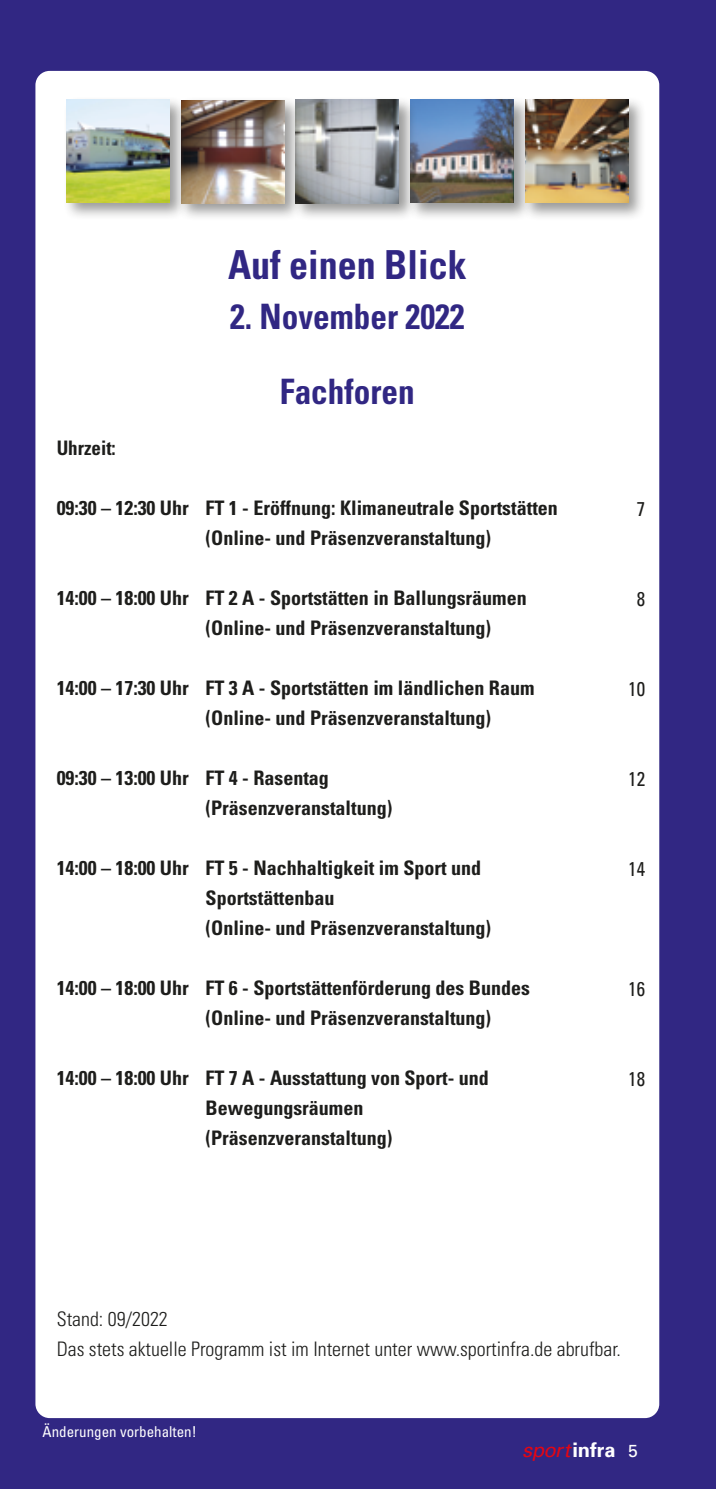
<style>
.page{position:relative;width:716px;height:1489px;background:#fff}
.page>*{position:absolute;margin:0;border:0;box-sizing:border-box;transform-origin:0 0}
.t1{font:700 condensed 40px "Univers";color:#312783;scale:.95 1}
.t2{font:700 condensed 35px/75px "Univers";color:#312783;text-align:center;scale:.95 1}
.t3{font:700 condensed 20px/30px "Univers";color:#1d1d1b}
.t4{font:300 condensed 20px/30px "Univers";color:#1d1d1b}
.t5{font:condensed 20px "Univers";color:#1d1d1b;scale:.95 1}
.t6{font:italic 20px "Univers";letter-spacing:-.03em;color:#e30614}
.t7{font:700 condensed 20px "Univers";color:#1d1d1b;scale:.95 1}
.t8{font:condensed 15px "Univers";color:#fff}
.s1{font-weight:700;font-style:normal;color:#fff}
.s2{font-style:normal;font-size:17.5px;color:#fff}
</style>
<div class="page">
<div style="left:0;top:0;width:716px;height:1488px;background:#312783"></div>
<div style="left:35px;top:71px;width:624px;height:1346px;background:#fff;border-radius:14px"></div>
<div style="left:407px;top:96px;width:125px;height:125px;background:#1d1d1b;opacity:.45"></div>
<img style="left:417px;top:99px;width:96px;height:104px">
<div style="left:521px;top:96px;width:125px;height:125px;background:#1d1d1b;opacity:.45"></div>
<img style="left:525px;top:100px;width:103px;height:103px">
<div style="left:292px;top:96px;width:125px;height:125px;background:#1d1d1b;opacity:.45"></div>
<img style="left:302px;top:100px;width:97px;height:103px">
<div style="left:177px;top:96px;width:125px;height:125px;background:#1d1d1b;opacity:.45"></div>
<img style="left:188px;top:100px;width:96px;height:103px">
<div style="left:63px;top:95px;width:125px;height:126px;background:#1d1d1b;opacity:.45"></div>
<img style="left:66px;top:99px;width:103px;height:103px">
<p class="t7" style="left:57px;top:435px;width:64px">Uhrzeit:</p>
<h1 class="t1" style="left:228px;top:240px;width:253px">Auf einen Blick</h1>
<h2 class="t2" style="left:230px;top:278px;width:248px">2. November 2022<br>Fachforen</h2>
<p class="t3" style="left:206px;top:492px;width:354px;text-indent:-149px">09:30 – 12:30 Uhr FT 1 - Eröffnung: Klimaneutrale Sportstätten (Online- und Präsenzveranstaltung)</p>
<p class="t3" style="left:206px;top:582px;width:323px;text-indent:-149px">14:00 – 18:00 Uhr FT 2 A - Sportstätten in Ballungsräumen (Online- und Präsenzveranstaltung)</p>
<p class="t3" style="left:206px;top:672px;width:330px;text-indent:-149px">14:00 – 17:30 Uhr FT 3 A - Sportstätten im ländlichen Raum (Online- und Präsenzveranstaltung)</p>
<p class="t3" style="left:206px;top:762px;width:188px;text-indent:-149px">09:30 – 13:00 Uhr FT 4 - Rasentag (Präsenzveranstaltung)</p>
<p class="t3" style="left:206px;top:852px;width:287px;text-indent:-149px">14:00 – 18:00 Uhr FT 5 - Nachhaltigkeit im Sport und<br>Sportstättenbau<br>(Online- und Präsenzveranstaltung)</p>
<p class="t3" style="left:206px;top:972px;width:326px;text-indent:-149px">14:00 – 18:00 Uhr FT 6 - Sportstättenförderung des Bundes (Online- und Präsenzveranstaltung)</p>
<p class="t3" style="left:206px;top:1062px;width:285px;text-indent:-149px">14:00 – 18:00 Uhr FT 7 A - Ausstattung von Sport- und<br>Bewegungsräumen (Präsenzveranstaltung)</p>
<p class="t5" style="left:636px;top:496px;width:10px">7</p>
<p class="t5" style="left:636px;top:586px;width:10px">8</p>
<p class="t5" style="left:628px;top:676px;width:19px">10</p>
<p class="t5" style="left:628px;top:766px;width:19px">12</p>
<p class="t5" style="left:628px;top:856px;width:19px">14</p>
<p class="t5" style="left:628px;top:976px;width:19px">16</p>
<p class="t5" style="left:628px;top:1066px;width:19px">18</p>
<p class="t4" style="left:57px;top:1303px;width:566px">Stand: 09/2022<br>Das stets aktuelle Programm ist im Internet unter www.sportinfra.de abrufbar.</p>
<p class="t8" style="left:43px;top:1422px;width:156px">Änderungen vorbehalten!</p>
<p class="t6" style="left:522px;top:1438px;width:117px">sport<span class="s1">infra</span> <span class="s2">5</span></p>
</div>
